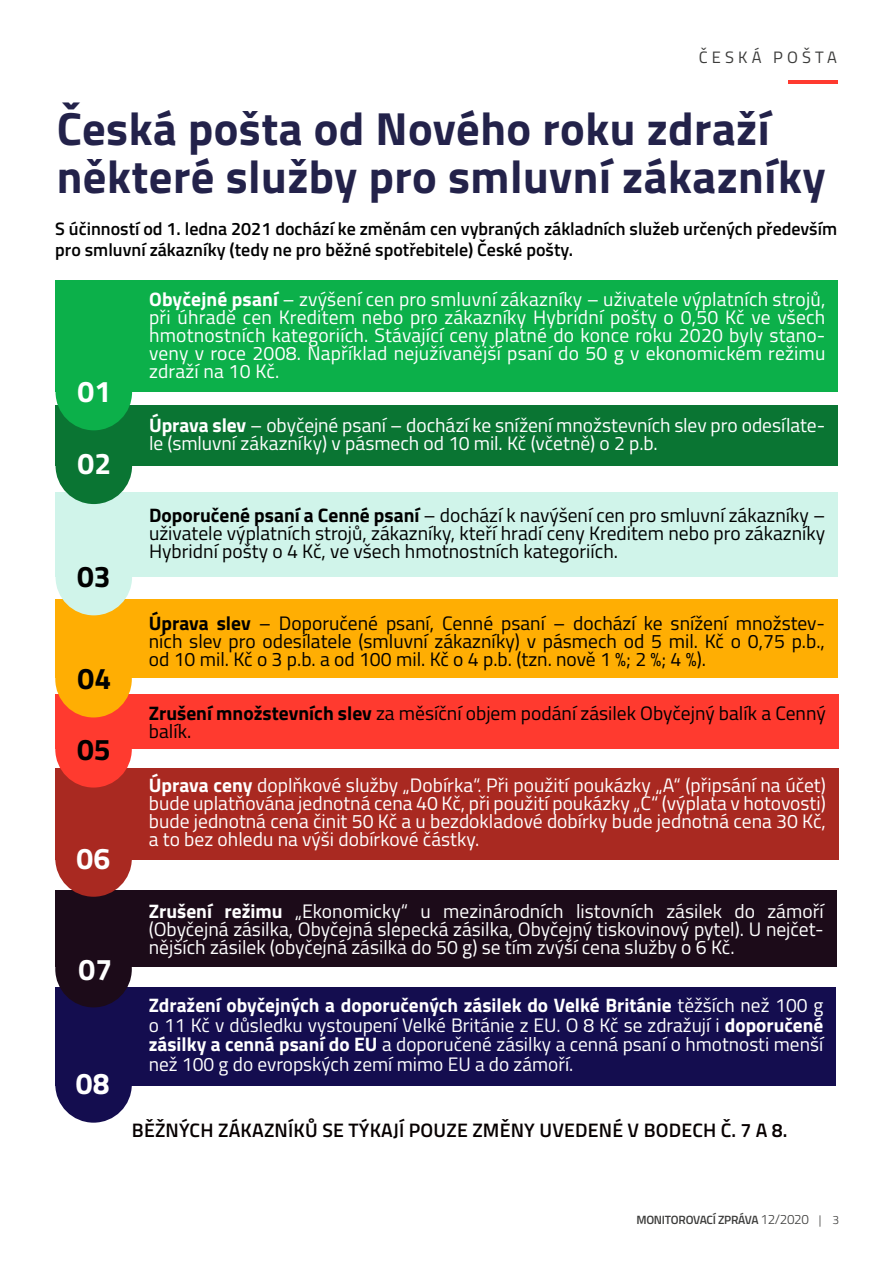
<style>
.page{position:relative;width:893px;height:1263px;background:#fff}
.page>*{position:absolute;margin:0;border:0;box-sizing:border-box;transform-origin:0 0}
.t1{font:700 46.5px/48px "Titillium";letter-spacing:.01em;color:#23224a}
.t2{font:700 30px "Titillium";color:#fff}
.t3{font:700 30px "Titillium";color:#000}
.t4{font:19.5px/18px "Titillium";color:#fff;text-align:justify}
.t5{font:19.5px/18px "Titillium";color:#000;text-align:justify}
.t6{font:600 19.5px "Titillium";letter-spacing:.01em;color:#070000}
.t7{font:600 18px/21.6px "Titillium";color:#000}
.t8{font:16.5px "Titillium";letter-spacing:.25em;color:#3c3c3b}
.t9{font:600 12px "Titillium";letter-spacing:-.02em;color:#3c3c3b}
.s1{font-weight:700}
.s2{font-weight:300;font-size:13.5px}
.s3{font-weight:300}
</style>
<div class="page">
<hr style="left:788px;top:80px;width:50px;height:4px;background:#ff3a2f">
<div style="left:55px;top:493px;width:783px;height:84px;background:#d0f4ea"></div>
<div style="left:56px;top:281px;width:782px;height:111px;background:#0cb04a"></div>
<div style="left:55px;top:405px;width:783px;height:61px;background:#0a7533"></div>
<div style="left:56px;top:427px;width:76px;height:77px;background:#0a7533;border-radius:50%"></div>
<div style="left:56px;top:354px;width:76px;height:76px;background:#0cb04a;border-radius:50%"></div>
<div style="left:55px;top:599px;width:783px;height:79px;background:#ffae03"></div>
<div style="left:56px;top:539px;width:76px;height:76px;background:#d0f4ea;border-radius:50%"></div>
<div style="left:55px;top:890px;width:781px;height:77px;background:#1c0b19"></div>
<div style="left:55px;top:694px;width:784px;height:55px;background:#ff3a2f"></div>
<div style="left:55px;top:768px;width:784px;height:91px;background:#a92921"></div>
<div style="left:55px;top:820px;width:77px;height:77px;background:#a92921;border-radius:50%"></div>
<div style="left:55px;top:711px;width:77px;height:76px;background:#ff3a2f;border-radius:50%"></div>
<div style="left:55px;top:641px;width:77px;height:76px;background:#ffae03;border-radius:50%"></div>
<div style="left:55px;top:1046px;width:77px;height:77px;background:#140d4f;border-radius:50%"></div>
<div style="left:55px;top:987px;width:781px;height:99px;background:#140d4f"></div>
<div style="left:55px;top:931px;width:77px;height:76px;background:#1c0b19;border-radius:50%"></div>
<p class="t8" style="left:699px;top:46px;width:140px">ČESKÁ POŠTA</p>
<h1 class="t1" style="left:57px;top:103px;width:770px">Česká pošta od Nového roku zdraží některé služby pro smluvní zákazníky</h1>
<p class="t7" style="left:55px;top:217px;width:783px">S účinností od 1. ledna 2021 dochází ke změnám cen vybraných základních služeb určených především pro smluvní zákazníky (tedy ne pro běžné spotřebitele) České pošty.</p>
<h2 class="t2" style="left:78px;top:369px;width:35px">01</h2>
<h2 class="t2" style="left:78px;top:441px;width:35px">02</h2>
<h2 class="t3" style="left:77px;top:553px;width:35px">03</h2>
<h2 class="t3" style="left:78px;top:656px;width:35px">04</h2>
<h2 class="t3" style="left:77px;top:727px;width:35px">05</h2>
<h2 class="t2" style="left:77px;top:836px;width:35px">06</h2>
<h2 class="t2" style="left:79px;top:947px;width:35px">07</h2>
<h2 class="t2" style="left:76px;top:1061px;width:35px">08</h2>
<p class="t4" style="left:149px;top:289px;width:678px"><span class="s1">Obyčejné psaní</span> – zvýšení cen pro smluvní zákazníky – uživatele výplatních strojů, při úhradě cen Kreditem nebo pro zákazníky Hybridní pošty o 0,50 Kč ve všech hmotnostních kategoriích. Stávající ceny platné do konce roku 2020 byly stano&shy;veny v roce 2008. Například nejužívanější psaní do 50 g v ekonomickém režimu zdraží na 10 Kč.</p>
<p class="t4" style="left:149px;top:415px;width:678px"><span class="s1">Úprava slev</span> – obyčejné psaní – dochází ke snížení množstevních slev pro odesílate&shy;le (smluvní zákazníky) v pásmech od 10 mil. Kč (včetně) o 2 p.b.</p>
<p class="t5" style="left:149px;top:505px;width:678px"><span class="s1">Doporučené psaní a Cenné psaní</span> – dochází k navýšení cen pro smluvní zákazníky – uživatele výplatních strojů, zákazníky, kteří hradí ceny Kreditem nebo pro zákazníky Hybridní pošty o 4 Kč, ve všech hmotnostních kategoriích.</p>
<p class="t5" style="left:149px;top:613px;width:678px"><span class="s1">Úprava slev</span> – Doporučené psaní, Cenné psaní – dochází ke snížení množstev&shy;ních slev pro odesílatele (smluvní zákazníky) v pásmech od 5 mil. Kč o 0,75 p.b., od 10 mil. Kč o 3 p.b. a od 100 mil. Kč o 4 p.b. (tzn. nově 1 %; 2 %; 4 %).</p>
<p class="t5" style="left:149px;top:703px;width:678px"><span class="s1">Zrušení množstevních slev</span> za měsíční objem podání zásilek Obyčejný balík a Cenný balík.</p>
<p class="t4" style="left:149px;top:775px;width:679px"><span class="s1">Úprava ceny</span> doplňkové služby „Dobírka“. Při použití poukázky „A“ (připsání na účet) bude uplatňována jednotná cena 40 Kč, při použití poukázky „C“ (výplata v hotovosti) bude jednotná cena činit 50 Kč a u bezdokladové dobírky bude jednotná cena 30 Kč, a to bez ohledu na výši dobírkové částky.</p>
<p class="t4" style="left:149px;top:901px;width:676px"><span class="s1">Zrušení režimu</span> „Ekonomicky“ u mezinárodních listovních zásilek do zámoří (Obyčejná zásilka, Obyčejná slepecká zásilka, Obyčejný tiskovinový pytel). U nejčet&shy;nějších zásilek (obyčejná zásilka do 50 g) se tím zvýší cena služby o 6 Kč.</p>
<p class="t4" style="left:149px;top:994px;width:676px;line-height:19.5px"><span class="s1">Zdražení obyčejných a doporučených zásilek do Velké Británie</span> těžších než 100 g o 11 Kč v důsledku vystoupení Velké Británie z EU. O 8 Kč se zdražují i <span class="s1">doporučené zásilky a cenná psaní do EU</span> a doporučené zásilky a cenná psaní o hmotnosti menší než 100 g do evropských zemí mimo EU a do zámoří.</p>
<p class="t6" style="left:132px;top:1116px;width:657px">BĚŽNÝCH ZÁKAZNÍKŮ SE TÝKAJÍ POUZE ZMĚNY UVEDENÉ V BODECH Č. 7 A 8.</p>
<p class="t9" style="left:636px;top:1211px;width:204px">MONITOROVACÍ ZPRÁVA <span class="s2">12/2020</span> <span class="s3">| 3</span></p>
</div>
